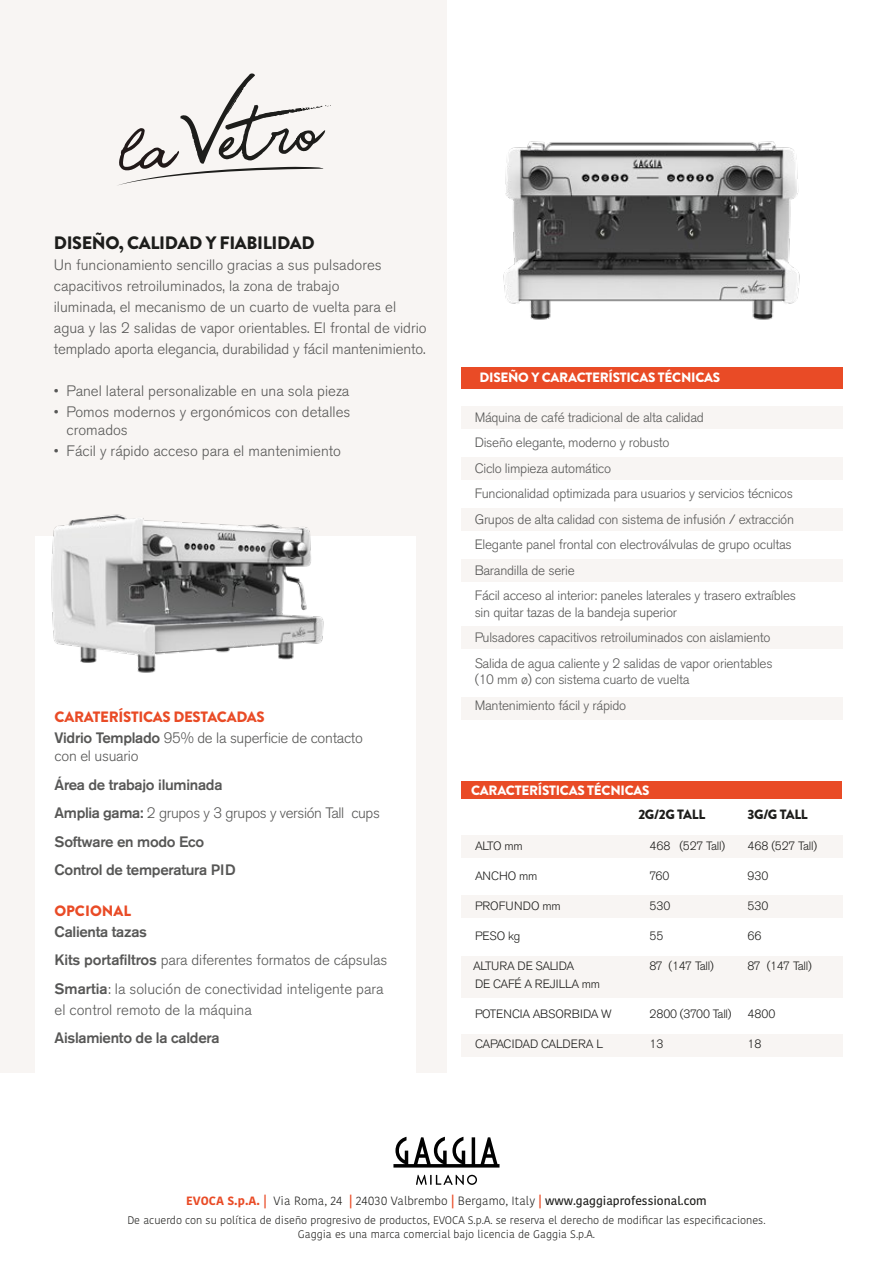
<style>
.page{position:relative;width:893px;height:1263px;background:#fff}
.page>*{position:absolute;margin:0;border:0;box-sizing:border-box;transform-origin:0 0}
.t1{font:900 18px "Brandon Grotesque";letter-spacing:-.02em;color:#1d1d1b}
.t2{font:300 15px/21px "Akzidenz Grotesk BE";color:#575756}
.t3{font:500 15px/28.5px "Akzidenz Grotesk BE";letter-spacing:-.02em;color:#575756}
.t4{font:300 15px/18px "Akzidenz Grotesk BE";letter-spacing:-.02em;color:#575756}
.t5{font:900 15px "Brandon Grotesque";letter-spacing:-.02em;color:#e94b26}
.t6{font:900 15px "Brandon Grotesque";color:#e94b26}
.t7{font:300 13.5px/25.5px "Akzidenz Grotesk BE";letter-spacing:-.02em;color:#575756}
.t8{font:900 13.5px "Brandon Grotesque";letter-spacing:-.02em;color:#fff}
.t9{font:900 13.5px "Brandon Grotesque";letter-spacing:-.025em;color:#1d1d1b}
.t10{font:300 12px "Akzidenz Grotesk BE";letter-spacing:-.02em;color:#1d1d1b}
.t11{font:300 12px "Kohinoor Bangla";color:#1e1e1c}
.t12{font:300 12px "Akzidenz Grotesk BE";letter-spacing:-.04em;color:#1d1d1b}
.t13{font:300 12px "Akzidenz Grotesk BE";color:#1d1d1b}
.t14{font:300 10.95px/13.5px "Kohinoor Bangla";color:#1e1e1c;text-align:center}
.s1{font-weight:500}
.s2{font-weight:300}
.s3{font-weight:700;color:#e94b26}
</style>
<div class="page">
<div style="left:0;top:0;width:446px;height:1073px;background:#f6f2ef"></div>
<div style="left:35px;top:536px;width:380px;height:537px;background:#fff"></div>
<img style="left:503px;top:141px;width:297px;height:179px">
<svg style="left:118px;top:73px;width:213px;height:113px"></svg>
<div style="left:461px;top:406px;width:381px;height:22px;background:#f6f2ef"></div>
<div style="left:461px;top:457px;width:381px;height:22px;background:#f6f2ef"></div>
<div style="left:461px;top:508px;width:381px;height:22px;background:#f6f2ef"></div>
<div style="left:461px;top:559px;width:381px;height:22px;background:#f6f2ef"></div>
<div style="left:461px;top:627px;width:381px;height:22px;background:#f6f2ef"></div>
<div style="left:461px;top:697px;width:381px;height:22px;background:#f6f2ef"></div>
<div style="left:461px;top:367px;width:382px;height:22px;background:#e94b26"></div>
<div style="left:461px;top:781px;width:381px;height:18px;background:#e94b26"></div>
<div style="left:461px;top:836px;width:381px;height:22px;background:#f6f2ef"></div>
<div style="left:461px;top:895px;width:381px;height:22px;background:#f6f2ef"></div>
<div style="left:461px;top:956px;width:381px;height:41px;background:#f6f2ef"></div>
<div style="left:461px;top:1035px;width:381px;height:22px;background:#f6f2ef"></div>
<img style="left:51px;top:514px;width:273px;height:159px">
<svg style="left:393px;top:1137px;width:106px;height:30px"></svg>
<svg style="left:416px;top:1175px;width:61px;height:10px"></svg>
<h1 class="t1" style="left:54px;top:230px;width:262px">DISEÑO, CALIDAD Y FIABILIDAD</h1>
<p class="t2" style="left:54px;top:255px;width:374px">Un funcionamiento sencillo gracias a sus pulsadores capacitivos retroiluminados, la zona de trabajo<br>iluminada, el mecanismo de un cuarto de vuelta para el agua y las 2 salidas de vapor orientables. El frontal de vidrio templado aporta elegancia, durabilidad y fácil mantenimiento.</p>
<p class="t2" style="left:54px;top:381px;width:297px">• Panel lateral personalizable en una sola pieza</p>
<p class="t2" style="left:67px;top:403px;width:285px;line-height:18px;text-indent:-13px">• Pomos modernos y ergonómicos con detalles cromados</p>
<p class="t2" style="left:54px;top:441px;width:289px">• Fácil y rápido acceso para el mantenimiento</p>
<p class="t5" style="left:55px;top:706px;width:212px">CARATERÍSTICAS DESTACADAS</p>
<p class="t4" style="left:55px;top:729px;width:310px"><span class="s1">Vidrio Templado</span> 95% de la superficie de contacto con el usuario</p>
<p class="t3" style="left:55px;top:770px;width:327px">Área de trabajo iluminada<br>Amplia gama: <span class="s2">2 grupos y 3 grupos y versión Tall cups<br></span>Software en modo Eco<br>Control de temperatura PID</p>
<p class="t6" style="left:55px;top:900px;width:78px">OPCIONAL</p>
<p class="t2" style="left:55px;top:917px;width:334px;line-height:28.5px"><span class="s1">Calienta tazas<br>Kits portafiltros</span> para diferentes formatos de cápsulas<br><span class="s1">Smartia</span>: la solución de conectividad inteligente para</p>
<p class="t2" style="left:55px;top:999px;width:199px">el control remoto de la máquina</p>
<p class="t3" style="left:55px;top:1023px;width:167px">Aislamiento de la caldera</p>
<p class="t8" style="left:480px;top:368px;width:242px">DISEÑO Y CARACTERÍSTICAS TÉCNICAS</p>
<p class="t7" style="left:475px;top:404px;width:323px">Máquina de café tradicional de alta calidad<br>Diseño elegante, moderno y robusto<br>Ciclo limpieza automático<br>Funcionalidad optimizada para usuarios y servicios técnicos Grupos de alta calidad con sistema de infusión / extracción Elegante panel frontal con electroválvulas de grupo ocultas Barandilla de serie<br>Fácil acceso al interior: paneles laterales y trasero extraíbles</p>
<p class="t7" style="left:475px;top:599px;width:299px">sin quitar tazas de la bandeja superior<br>Pulsadores capacitivos retroiluminados con aislamiento<br>Salida de agua caliente y 2 salidas de vapor orientables</p>
<p class="t7" style="left:475px;top:667px;width:216px">(10 mm ø) con sistema cuarto de vuelta<br>Mantenimiento fácil y rápido</p>
<p class="t8" style="left:471px;top:780px;width:180px">CARACTERÍSTICAS TÉCNICAS</p>
<p class="t9" style="left:638px;top:804px;width:68px">2G/2G TALL</p>
<p class="t9" style="left:748px;top:804px;width:62px">3G/G TALL</p>
<p class="t10" style="left:475px;top:839px;width:49px">ALTO mm</p>
<p class="t10" style="left:650px;top:839px;width:77px">468 (527 Tall)</p>
<p class="t10" style="left:748px;top:839px;width:71px">468 (527 Tall)</p>
<p class="t10" style="left:475px;top:869px;width:64px">ANCHO mm</p>
<p class="t10" style="left:650px;top:869px;width:22px">760</p>
<p class="t10" style="left:748px;top:869px;width:22px">930</p>
<p class="t13" style="left:475px;top:899px;width:87px">PROFUNDO mm</p>
<p class="t10" style="left:650px;top:899px;width:22px">530</p>
<p class="t10" style="left:748px;top:899px;width:22px">530</p>
<p class="t10" style="left:475px;top:929px;width:47px">PESO kg</p>
<p class="t10" style="left:650px;top:929px;width:15px">55</p>
<p class="t10" style="left:748px;top:929px;width:16px">66</p>
<p class="t10" style="left:473px;top:959px;width:103px">ALTURA DE SALIDA</p>
<p class="t12" style="left:650px;top:959px;width:66px">87 (147 Tall)</p>
<p class="t12" style="left:748px;top:959px;width:66px">87 (147 Tall)</p>
<p class="t10" style="left:475px;top:977px;width:127px">DE CAFÉ A REJILLA mm</p>
<p class="t10" style="left:475px;top:1007px;width:138px">POTENCIA ABSORBIDA W</p>
<p class="t10" style="left:650px;top:1007px;width:84px">2800 (3700 Tall)</p>
<p class="t10" style="left:748px;top:1007px;width:29px">4800</p>
<p class="t10" style="left:475px;top:1037px;width:130px">CAPACIDAD CALDERA L</p>
<p class="t10" style="left:650px;top:1037px;width:15px">13</p>
<p class="t10" style="left:748px;top:1037px;width:15px">18</p>
<p class="t11" style="left:186px;top:1192px;width:522px"><span class="s3">EVOCA S.p.A. |</span> Via Roma, 24 <span class="s3">|</span> 24030 Valbrembo <span class="s3">|</span> Bergamo, Italy <span class="s3">|</span> <span class="s1">www.gaggiaprofessional.com</span></p>
<p class="t14" style="left:127px;top:1214px;width:640px">De acuerdo con su política de diseño progresivo de productos, EVOCA S.p.A. se reserva el derecho de modificar las especificaciones.<br>Gaggia es una marca comercial bajo licencia de Gaggia S.p.A.</p>
</div>
